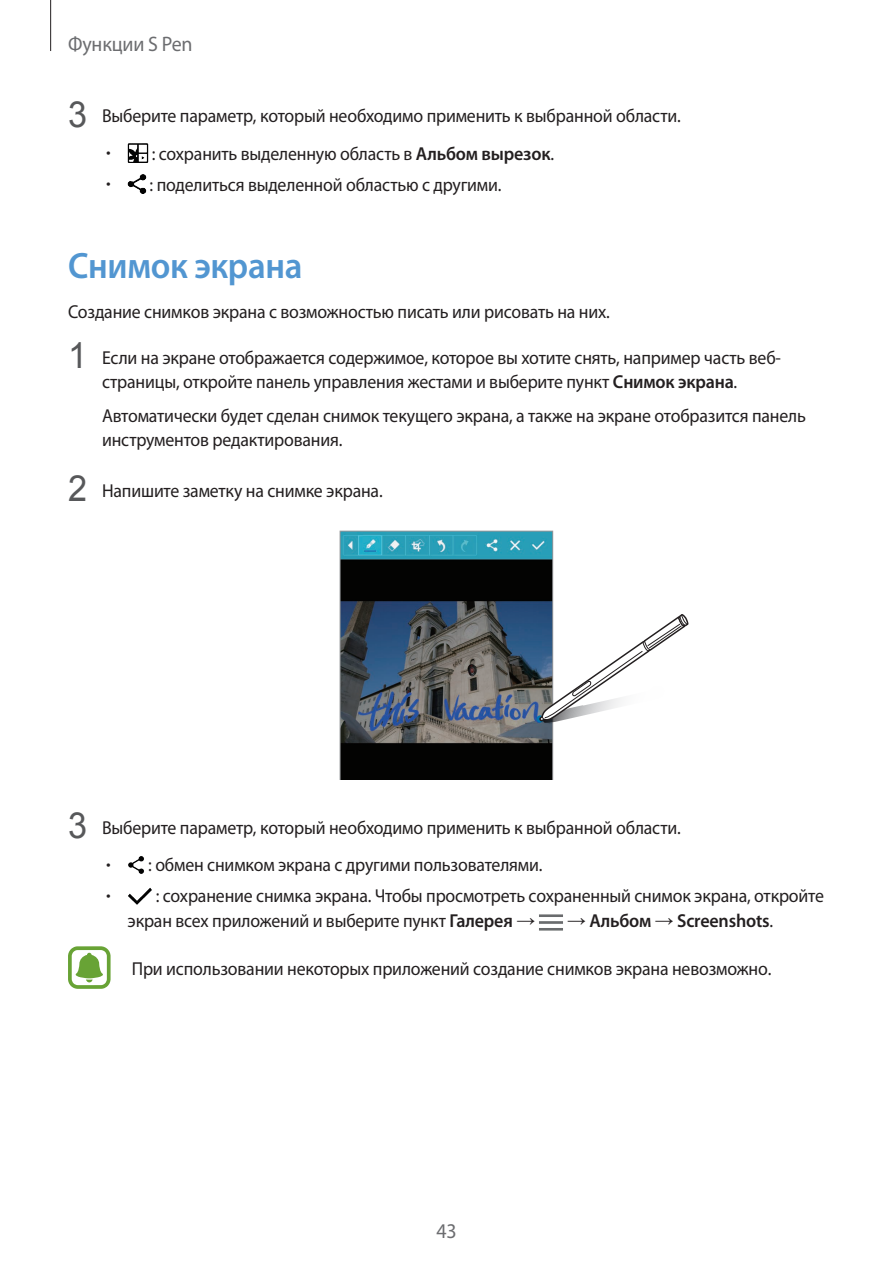
<style>
.page{position:relative;width:893px;height:1263px;background:#fff}
.page>*{position:absolute;margin:0;border:0;box-sizing:border-box;transform-origin:0 0}
.t1{font:600 36.75px "Myriad Pro";letter-spacing:-.01em;color:#5296d1;scale:.95 1}
.t2{font:21px "Myriad Pro";letter-spacing:-.01em;color:#6c6d70;scale:.95 1}
.t3{font:18.75px/24.8px "Myriad Pro";letter-spacing:-.01em;color:#231f20;scale:.95 1}
.t4{font:600 18.75px "Myriad Pro";letter-spacing:-.01em;color:#231f20;scale:.96 1}
.s1{font-family:"Arial";font-size:36px;color:#57585a}
.s2{font-weight:300}
.s3{font-weight:600}
.s4{font-family:"Arial"}
.s5{font-family:"Arial";font-weight:400}
.s6{font-weight:400}
</style>
<div class="page">
<hr style="left:50px;top:0;width:1px;height:51px;background:#231f20">
<img style="left:128px;top:143px;width:20px;height:19px">
<img style="left:128px;top:174px;width:18px;height:20px">
<svg style="left:339px;top:531px;width:214px;height:248px;background:#354851"></svg>
<svg style="left:538px;top:613px;width:151px;height:118px"></svg>
<img style="left:128px;top:856px;width:16px;height:18px">
<img style="left:128px;top:887px;width:24px;height:18px">
<img style="left:539px;top:914px;width:24px;height:16px">
<svg style="left:68px;top:946px;width:43px;height:43px"></svg>
<p class="t2" style="left:68px;top:31px;width:133px">Функции S Pen</p>
<p class="t3" style="left:68px;top:103px;width:646px"><span class="s1">3</span> Выберите параметр, который необходимо применить к выбранной области.</p>
<p class="t3" style="left:106px;top:141px;width:473px"><span class="s2">•</span> : сохранить выделенную область в <span class="s3">Альбом вырезок</span>.</p>
<p class="t3" style="left:106px;top:172px;width:417px"><span class="s2">•</span> : поделиться выделенной областью с другими.</p>
<h1 class="t1" style="left:68px;top:242px;width:248px">Снимок экрана</h1>
<p class="t3" style="left:68px;top:299px;width:572px">Создание снимков экрана с возможностью писать или рисовать на них.</p>
<p class="t3" style="left:68px;top:345px;width:752px;text-align:center"><span class="s1">1</span> Если на экране отображается содержимое, которое вы хотите снять, например часть веб&shy;страницы, откройте панель управления жестами и выберите пункт <span class="s3">Снимок экрана</span>.</p>
<p class="t3" style="left:102px;top:403px;width:742px">Автоматически будет сделан снимок текущего экрана, а также на экране отобразится панель инструментов редактирования.</p>
<p class="t3" style="left:68px;top:478px;width:333px"><span class="s1">2</span> Напишите заметку на снимке экрана.</p>
<p class="t3" style="left:68px;top:815px;width:646px"><span class="s1">3</span> Выберите параметр, который необходимо применить к выбранной области.</p>
<p class="t3" style="left:106px;top:852px;width:461px"><span class="s2">•</span> : обмен снимком экрана с другими пользователями.</p>
<p class="t3" style="left:128px;top:883px;width:734px;text-indent:-21px"><span class="s2">•</span> : сохранение снимка экрана. Чтобы просмотреть сохраненный снимок экрана, откройте экран всех приложений и выберите пункт <span class="s3">Галерея</span> <span class="s4">→</span></p>
<p class="t4" style="left:567px;top:909px;width:216px"><span class="s5">→</span> Альбом <span class="s5">→</span> Screenshots<span class="s6">.</span></p>
<p class="t3" style="left:132px;top:956px;width:675px">При использовании некоторых приложений создание снимков экрана невозможно.</p>
<p class="t2" style="left:436px;top:1218px;width:23px">43</p>
</div>
